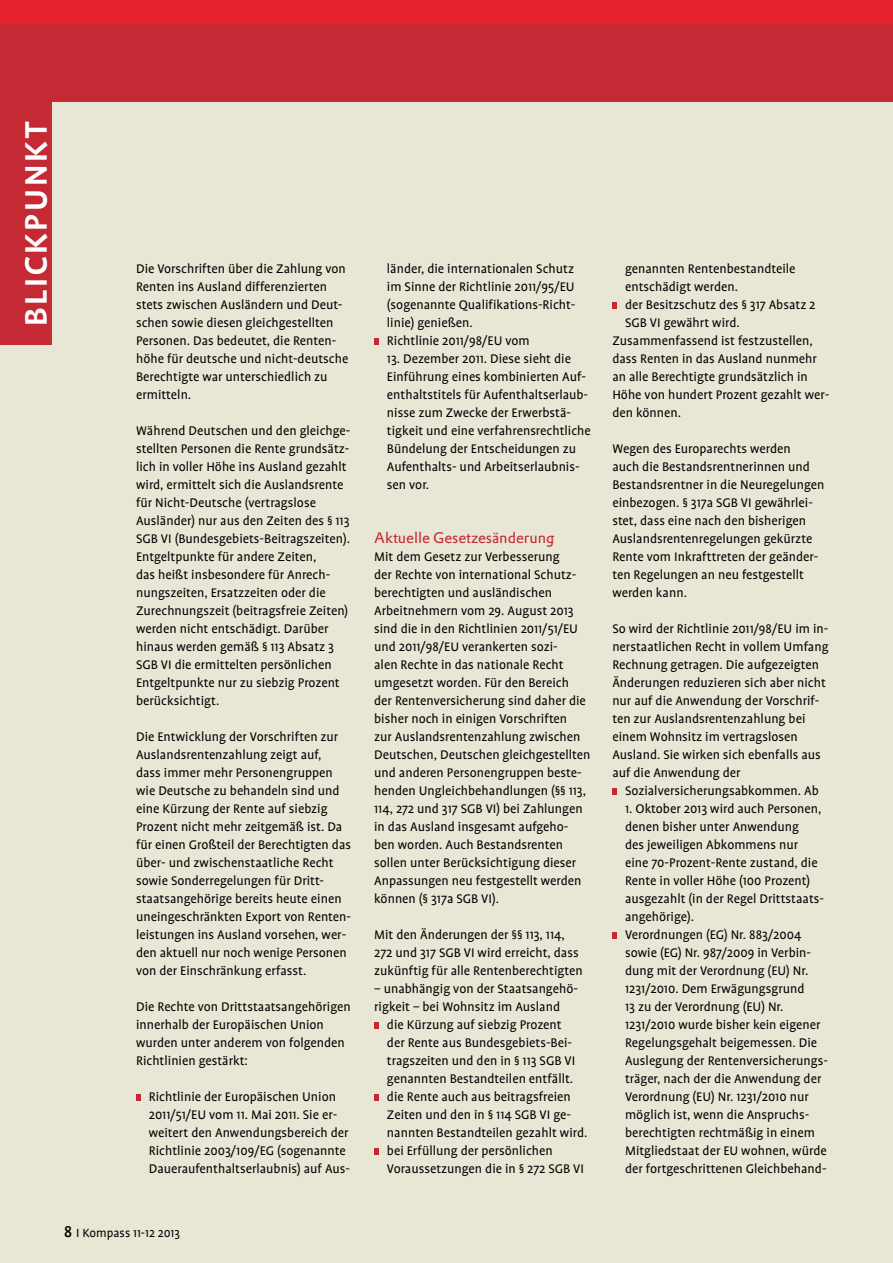
<style>
.page{position:relative;width:893px;height:1263px;background:#e8e6d4}
.page>*{position:absolute;margin:0;border:0;box-sizing:border-box;transform-origin:0 0}
.t1{font:500 42px "Profile SC";letter-spacing:.025em;color:#fff}
.t2{font:15px "DTL Prokyon T";color:#c42934}
.t3{font:14.25px/18px "Profile";color:#000}
.t4{font:13.5px "Profile";color:#000}
.s1{font-family:"Profile NO";font-weight:500;font-size:18px}
</style>
<div class="page">
<div style="left:0;top:0;width:893px;height:102px;background:#c42934"></div>
<div style="left:0;top:0;width:893px;height:24px;background:#e62230"></div>
<svg style="left:136px;top:1094px;width:4px;height:7px"></svg>
<svg style="left:374px;top:338px;width:4px;height:7px"></svg>
<svg style="left:374px;top:1022px;width:4px;height:7px"></svg>
<svg style="left:374px;top:1094px;width:4px;height:7px"></svg>
<svg style="left:374px;top:1148px;width:4px;height:7px"></svg>
<svg style="left:612px;top:302px;width:5px;height:7px"></svg>
<svg style="left:612px;top:788px;width:5px;height:7px"></svg>
<svg style="left:612px;top:932px;width:5px;height:7px"></svg>
<div style="left:0;top:90px;width:51px;height:255px;background:#c42934"></div>
<h1 class="t1" style="left:12px;top:327px;width:207px;rotate:-90deg">blickpunkt</h1>
<p class="t3" style="left:136px;top:260px;width:214px">Die Vorschriften über die Zahlung von Renten ins Ausland differenzierten stets zwischen Ausländern und Deut&shy;schen sowie diesen gleichgestellten Personen. Das bedeutet, die Renten&shy;höhe für deutsche und nicht-deutsche Berechtigte war unterschiedlich zu ermitteln.</p>
<p class="t3" style="left:136px;top:422px;width:216px">Während Deutschen und den gleichge&shy;stellten Personen die Rente grundsätz&shy;lich in voller Höhe ins Ausland gezahlt wird, ermittelt sich die Auslandsrente für Nicht-Deutsche (vertragslose Ausländer) nur aus den Zeiten des § 113<br>SGB VI (Bundesgebiets-Beitragszeiten).<br>Entgeltpunkte für andere Zeiten,<br>das heißt insbesondere für Anrech&shy;nungszeiten, Ersatzzeiten oder die Zurechnungszeit (beitragsfreie Zeiten) werden nicht entschädigt. Darüber hinaus werden gemäß § 113 Absatz 3<br>SGB VI die ermittelten persönlichen Entgeltpunkte nur zu siebzig Prozent berücksichtigt.</p>
<p class="t3" style="left:136px;top:728px;width:217px">Die Entwicklung der Vorschriften zur Auslandsrentenzahlung zeigt auf,<br>dass immer mehr Personengruppen wie Deutsche zu behandeln sind und eine Kürzung der Rente auf siebzig Prozent nicht mehr zeitgemäß ist. Da für einen Großteil der Berechtigten das über- und zwischenstaatliche Recht sowie Sonderregelungen für Dritt&shy;staatsangehörige bereits heute einen uneingeschränkten Export von Renten&shy;leistungen ins Ausland vorsehen, wer&shy;den aktuell nur noch wenige Personen von der Einschränkung erfasst.</p>
<p class="t3" style="left:136px;top:997px;width:216px">Die Rechte von Drittstaatsangehörigen innerhalb der Europäischen Union wurden unter anderem von folgenden Richtlinien gestärkt:</p>
<p class="t3" style="left:149px;top:1088px;width:203px">Richtlinie der Europäischen Union 2011/51/EU vom 11. Mai 2011. Sie er&shy;weitert den Anwendungsbereich der Richtlinie 2003/109/EG (sogenannte Daueraufenthaltserlaubnis) auf Aus-</p>
<p class="t4" style="left:64px;top:1225px;width:118px"><span class="s1">8</span> I Kompass 11-12 2013</p>
<p class="t3" style="left:387px;top:260px;width:189px">länder, die internationalen Schutz im Sinne der Richtlinie 2011/95/EU (sogenannte Qualifikations-Richt&shy;linie) genießen.<br>Richtlinie 2011/98/EU vom</p>
<p class="t3" style="left:387px;top:350px;width:205px">13. Dezember 2011. Diese sieht die<br>Einführung eines kombinierten Auf&shy;enthaltstitels für Aufenthaltserlaub&shy;nisse zum Zwecke der Erwerbstä&shy;tigkeit und eine verfahrensrechtliche<br>Bündelung der Entscheidungen zu<br>Aufenthalts- und Arbeitserlaubnis&shy;sen vor.</p>
<p class="t2" style="left:374px;top:528px;width:182px">Aktuelle Gesetzesänderung</p>
<p class="t3" style="left:374px;top:548px;width:218px">Mit dem Gesetz zur Verbesserung<br>der Rechte von international Schutz&shy;berechtigten und ausländischen Arbeitnehmern vom 29. August 2013 sind die in den Richtlinien 2011/51/EU und 2011/98/EU verankerten sozi-<br>alen Rechte in das nationale Recht umgesetzt worden. Für den Bereich<br>der Rentenversicherung sind daher die bisher noch in einigen Vorschriften<br>zur Auslandsrentenzahlung zwischen Deutschen, Deutschen gleichgestellten und anderen Personengruppen beste&shy;henden Ungleichbehandlungen (§§ 113, 114, 272 und 317 SGB VI) bei Zahlungen in das Ausland insgesamt aufgeho&shy;ben worden. Auch Bestandsrenten sollen unter Berücksichtigung dieser Anpassungen neu festgestellt werden können (§ 317a SGB VI).</p>
<p class="t3" style="left:374px;top:926px;width:210px">Mit den Änderungen der §§ 113, 114,<br>272 und 317 SGB VI wird erreicht, dass zukünftig für alle Rentenberechtigten</p>
<p class="t3" style="left:374px;top:980px;width:205px">– unabhängig von der Staatsangehö&shy;rigkeit – bei Wohnsitz im Ausland</p>
<p class="t3" style="left:387px;top:1016px;width:202px">die Kürzung auf siebzig Prozent<br>der Rente aus Bundesgebiets-Bei&shy;tragszeiten und den in § 113 SGB VI genannten Bestandteilen entfällt. die Rente auch aus beitragsfreien Zeiten und den in § 114 SGB VI ge&shy;nannten Bestandteilen gezahlt wird. bei Erfüllung der persönlichen Voraussetzungen die in § 272 SGB VI</p>
<p class="t3" style="left:625px;top:260px;width:172px">genannten Rentenbestandteile</p>
<p class="t3" style="left:625px;top:278px;width:115px">entschädigt werden.</p>
<p class="t3" style="left:625px;top:296px;width:192px">der Besitzschutz des § 317 Absatz 2</p>
<p class="t3" style="left:625px;top:314px;width:116px">SGB VI gewährt wird.</p>
<p class="t3" style="left:612px;top:332px;width:202px">Zusammenfassend ist festzustellen,</p>
<p class="t3" style="left:612px;top:350px;width:206px">dass Renten in das Ausland nunmehr</p>
<p class="t3" style="left:612px;top:368px;width:197px">an alle Berechtigte grundsätzlich in</p>
<p class="t3" style="left:612px;top:386px;width:219px">Höhe von hundert Prozent gezahlt wer-</p>
<p class="t3" style="left:612px;top:404px;width:70px">den können.</p>
<p class="t3" style="left:612px;top:440px;width:214px">Wegen des Europarechts werden<br>auch die Bestandsrentnerinnen und Bestandsrentner in die Neuregelungen einbezogen. § 317a SGB VI gewährlei&shy;stet, dass eine nach den bisherigen Auslandsrentenregelungen gekürzte Rente vom Inkrafttreten der geänder&shy;ten Regelungen an neu festgestellt werden kann.</p>
<p class="t3" style="left:612px;top:620px;width:218px">So wird der Richtlinie 2011/98/EU im in&shy;nerstaatlichen Recht in vollem Umfang Rechnung getragen. Die aufgezeigten Änderungen reduzieren sich aber nicht nur auf die Anwendung der Vorschrif&shy;ten zur Auslandsrentenzahlung bei einem Wohnsitz im vertragslosen Ausland. Sie wirken sich ebenfalls aus auf die Anwendung der</p>
<p class="t3" style="left:625px;top:782px;width:195px">Sozialversicherungsabkommen. Ab</p>
<p class="t3" style="left:625px;top:800px;width:204px">1. Oktober 2013 wird auch Personen, denen bisher unter Anwendung<br>des jeweiligen Abkommens nur<br>eine 70-Prozent-Rente zustand, die Rente in voller Höhe (100 Prozent) ausgezahlt (in der Regel Drittstaats&shy;angehörige).<br>Verordnungen (EG) Nr. 883/2004 sowie (EG) Nr. 987/2009 in Verbin&shy;dung mit der Verordnung (EU) Nr.<br>1231/2010. Dem Erwägungsgrund<br>13 zu der Verordnung (EU) Nr.<br>1231/2010 wurde bisher kein eigener Regelungsgehalt beigemessen. Die Auslegung der Rentenversicherungs&shy;träger, nach der die Anwendung der Verordnung (EU) Nr. 1231/2010 nur möglich ist, wenn die Anspruchs&shy;berechtigten rechtmäßig in einem Mitgliedstaat der EU wohnen, würde der fortgeschrittenen Gleichbehand-</p>
</div>
